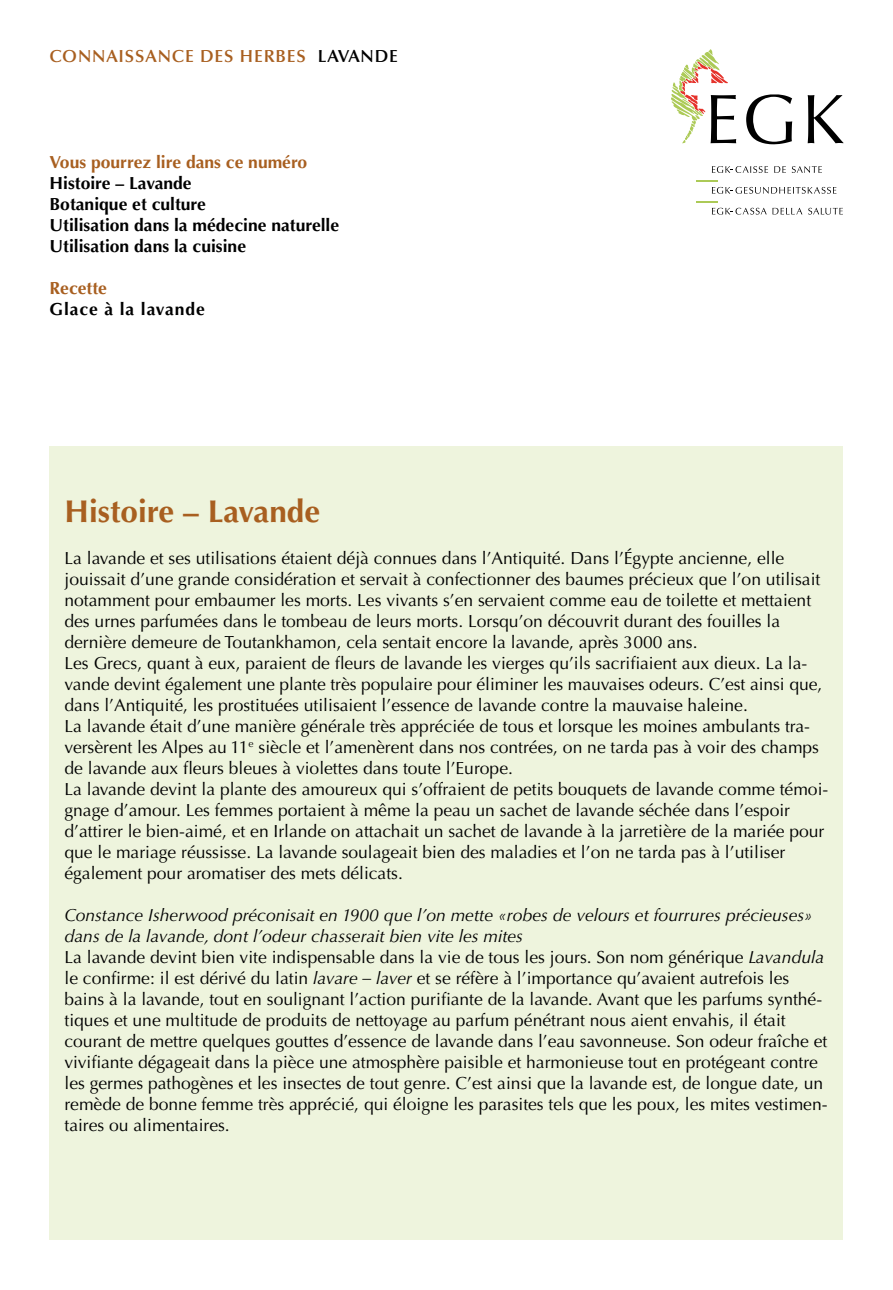
<style>
.page{position:relative;width:893px;height:1290px;background:#fff}
.page>*{position:absolute;margin:0;border:0;box-sizing:border-box;transform-origin:0 0}
.t1{font:700 31.5px "Optima";color:#a85f20}
.t2{font:17.5px/21px "Optima";color:#000}
.t3{font:700 17.5px/21px "Optima";color:#000}
.t4{font:700 17.5px "Optima";color:#a85f20}
.t5{font:600 17.5px "Optima";letter-spacing:.05em;color:#a85f20}
.t6{font:700 17.5px "Optima";letter-spacing:.05em;color:#000}
.s1{color:#000}
.s2{font-style:italic}
</style>
<div class="page">
<div style="left:50px;top:446px;width:793px;height:794px;background:#eef4dd"></div>
<svg style="left:671px;top:50px;width:65px;height:93px"></svg>
<svg style="left:746px;top:94px;width:46px;height:50px"></svg>
<svg style="left:808px;top:95px;width:35px;height:48px"></svg>
<svg style="left:712px;top:166px;width:56px;height:7px"></svg>
<svg style="left:774px;top:166px;width:12px;height:7px"></svg>
<svg style="left:792px;top:166px;width:30px;height:7px"></svg>
<svg style="left:712px;top:208px;width:90px;height:7px"></svg>
<svg style="left:808px;top:208px;width:35px;height:7px"></svg>
<hr style="left:696px;top:180px;width:22px;height:2px;background:#acca57">
<svg style="left:712px;top:187px;width:124px;height:7px"></svg>
<hr style="left:696px;top:201px;width:22px;height:2px;background:#acca57">
<p class="t5" style="left:50px;top:46px;width:350px">CONNAISSANCE DES HERBES <span class="s1">LAVANDE</span></p>
<p class="t4" style="left:50px;top:151px;width:259px">Vous pourrez lire dans ce numéro</p>
<p class="t3" style="left:50px;top:172px;width:291px">Histoire – Lavande<br>Botanique et culture<br>Utilisation dans la médecine naturelle<br>Utilisation dans la cuisine</p>
<p class="t4" style="left:50px;top:277px;width:59px">Recette</p>
<p class="t6" style="left:50px;top:298px;width:157px">Glace à la lavande</p>
<h1 class="t1" style="left:64px;top:493px;width:257px">Histoire – Lavande</h1>
<p class="t2" style="left:64px;top:548px;width:765px">La lavande et ses utilisations étaient déjà connues dans l’Antiquité. Dans l’Égypte ancienne, elle jouissait d’une grande considération et servait à confectionner des baumes précieux que l’on utilisait notamment pour embaumer les morts. Les vivants s’en servaient comme eau de toilette et mettaient des urnes parfumées dans le tombeau de leurs morts. Lorsqu’on découvrit durant des fouilles la dernière demeure de Toutankhamon, cela sentait encore la lavande, après 3000 ans.<br>Les Grecs, quant à eux, paraient de fleurs de lavande les vierges qu’ils sacrifiaient aux dieux. La la&shy;vande devint également une plante très populaire pour éliminer les mauvaises odeurs. C’est ainsi que, dans l’Antiquité, les prostituées utilisaient l’essence de lavande contre la mauvaise haleine.<br>La lavande était d’une manière générale très appréciée de tous et lorsque les moines ambulants tra&shy;versèrent les Alpes au 11<sup>e</sup> siècle et l’amenèrent dans nos contrées, on ne tarda pas à voir des champs de lavande aux fleurs bleues à violettes dans toute l’Europe.<br>La lavande devint la plante des amoureux qui s’offraient de petits bouquets de lavande comme témoi&shy;gnage d’amour. Les femmes portaient à même la peau un sachet de lavande séchée dans l’espoir d’attirer le bien-aimé, et en Irlande on attachait un sachet de lavande à la jarretière de la mariée pour que le mariage réussisse. La lavande soulageait bien des maladies et l’on ne tarda pas à l’utiliser également pour aromatiser des mets délicats.</p>
<p class="t2" style="left:64px;top:905px;width:765px"><span class="s2">Constance Isherwood préconisait en 1900 que l’on mette «robes de velours et fourrures précieuses» dans de la lavande, dont l’odeur chasserait bien vite les mites<br></span>La lavande devint bien vite indispensable dans la vie de tous les jours. Son nom générique <span class="s2">Lavandula </span>le confirme: il est dérivé du latin <span class="s2">lavare – laver</span> et se réfère à l’importance qu’avaient autrefois les bains à la lavande, tout en soulignant l’action purifiante de la lavande. Avant que les parfums synthé&shy;tiques et une multitude de produits de nettoyage au parfum pénétrant nous aient envahis, il était courant de mettre quelques gouttes d’essence de lavande dans l’eau savonneuse. Son odeur fraîche et vivifiante dégageait dans la pièce une atmosphère paisible et harmonieuse tout en protégeant contre les germes pathogènes et les insectes de tout genre. C’est ainsi que la lavande est, de longue date, un remède de bonne femme très apprécié, qui éloigne les parasites tels que les poux, les mites vestimen&shy;taires ou alimentaires.</p>
</div>
